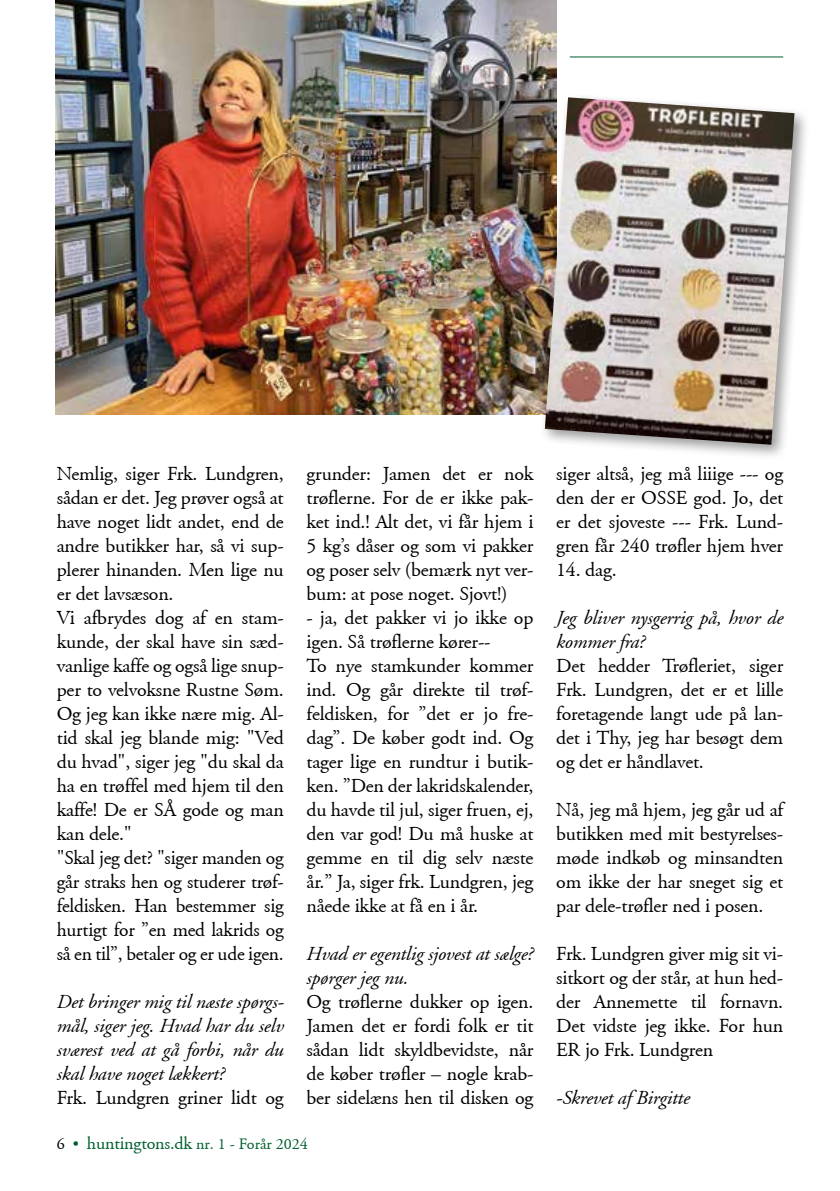
<style>
.page{position:relative;width:840px;height:1191px;background:#fff}
.page>*{position:absolute;margin:0;border:0;box-sizing:border-box;transform-origin:0 0}
.t1{font:20px/24px "Adobe Garamond";letter-spacing:-.01em;color:#000;text-align:justify}
.t2{font:italic 20px/24px "Adobe Garamond";letter-spacing:-.01em;color:#000}
.t3{font:16px "Adobe Garamond";color:#00602f}
.s1{color:#000}
.s2{font-size:18px}
</style>
<div class="page">
<hr style="left:569px;top:57px;width:213px;height:1px;background:#00602f">
<img style="left:56px;top:0;width:500px;height:414px">
<div style="left:540px;top:93px;width:270px;height:368px;background:#000;opacity:.4"></div>
<img style="left:544px;top:97px;width:250px;height:348px">
<p class="t1" style="left:57px;top:462px;width:228px;text-align:left">Nemlig, siger Frk. Lundgren, sådan er det. Jeg prøver også at have noget lidt andet, end de andre butikker har, så vi sup&shy;plerer hinanden. Men lige nu er det lavsæson.<br>Vi afbrydes dog af en stam&shy;kunde, der skal have sin sæd&shy;vanlige kaffe og også lige snup&shy;per to velvoksne Rustne Søm.<br>Og jeg kan ikke nære mig. Al&shy;tid skal jeg blande mig: "Ved du hvad", siger jeg "du skal da ha en trøffel med hjem til den kaffe! De er SÅ gode og man kan dele."<br>"Skal jeg det? "siger manden og går straks hen og studerer trøf&shy;feldisken. Han bestemmer sig hurtigt for ”en med lakrids og så en til”, betaler og er ude igen.</p>
<p class="t2" style="left:57px;top:990px;width:228px;text-align:justify">Det bringer mig til næste spørgs&shy;mål, siger jeg. Hvad har du selv sværest ved at gå forbi, når du skal have noget lækkert?</p>
<p class="t1" style="left:57px;top:1086px;width:228px">Frk. Lundgren griner lidt og</p>
<p class="t1" style="left:306px;top:462px;width:228px">grunder: Jamen det er nok trøflerne. For de er ikke pak&shy;ket ind.! Alt det, vi får hjem i 5 kg’s dåser og som vi pakker og poser selv (bemærk nyt ver&shy;bum: at pose noget. Sjovt!)</p>
<p class="t1" style="left:306px;top:606px;width:228px;text-align:left">- ja, det pakker vi jo ikke op igen. Så trøflerne kører--<br>To nye stamkunder kommer ind. Og går direkte til trøf&shy;feldisken, for ”det er jo fre&shy;dag”. De køber godt ind. Og tager lige en rundtur i butik&shy;ken. ”Den der lakridskalender, du havde til jul, siger fruen, ej, den var god! Du må huske at gemme en til dig selv næste år.” Ja, siger frk. Lundgren, jeg nåede ikke at få en i år.</p>
<p class="t2" style="left:306px;top:942px;width:228px">Hvad er egentlig sjovest at sælge? spørger jeg nu.</p>
<p class="t1" style="left:306px;top:990px;width:228px">Og trøflerne dukker op igen.<br>Jamen det er fordi folk er tit sådan lidt skyldbevidste, når de køber trøfler – nogle krab&shy;ber sidelæns hen til disken og</p>
<p class="t3" style="left:57px;top:1135px;width:252px"><span class="s1">6</span> • <span class="s2">huntingtons.dk</span> nr. 1 - Forår 2024</p>
<p class="t1" style="left:556px;top:462px;width:228px">siger altså, jeg må liiige --- og den der er OSSE god. Jo, det er det sjoveste --- Frk. Lund&shy;gren får 240 trøfler hjem hver</p>
<p class="t1" style="left:556px;top:558px;width:62px">14. dag.</p>
<p class="t2" style="left:556px;top:606px;width:228px">Jeg bliver nysgerrig på, hvor de kommer fra?</p>
<p class="t1" style="left:556px;top:654px;width:228px">Det hedder Trøfleriet, siger Frk. Lundgren, det er et lille foretagende langt ude på lan&shy;det i Thy, jeg har besøgt dem og det er håndlavet.</p>
<p class="t1" style="left:556px;top:798px;width:228px">Nå, jeg må hjem, jeg går ud af butikken med mit bestyrelses&shy;møde indkøb og minsandten om ikke der har sneget sig et par dele-trøfler ned i posen.</p>
<p class="t1" style="left:556px;top:942px;width:228px">Frk. Lundgren giver mig sit vi&shy;sitkort og der står, at hun hed&shy;der Annemette til fornavn.<br>Det vidste jeg ikke. For hun ER jo Frk. Lundgren</p>
<p class="t2" style="left:556px;top:1086px;width:135px">-Skrevet af Birgitte</p>
</div>
